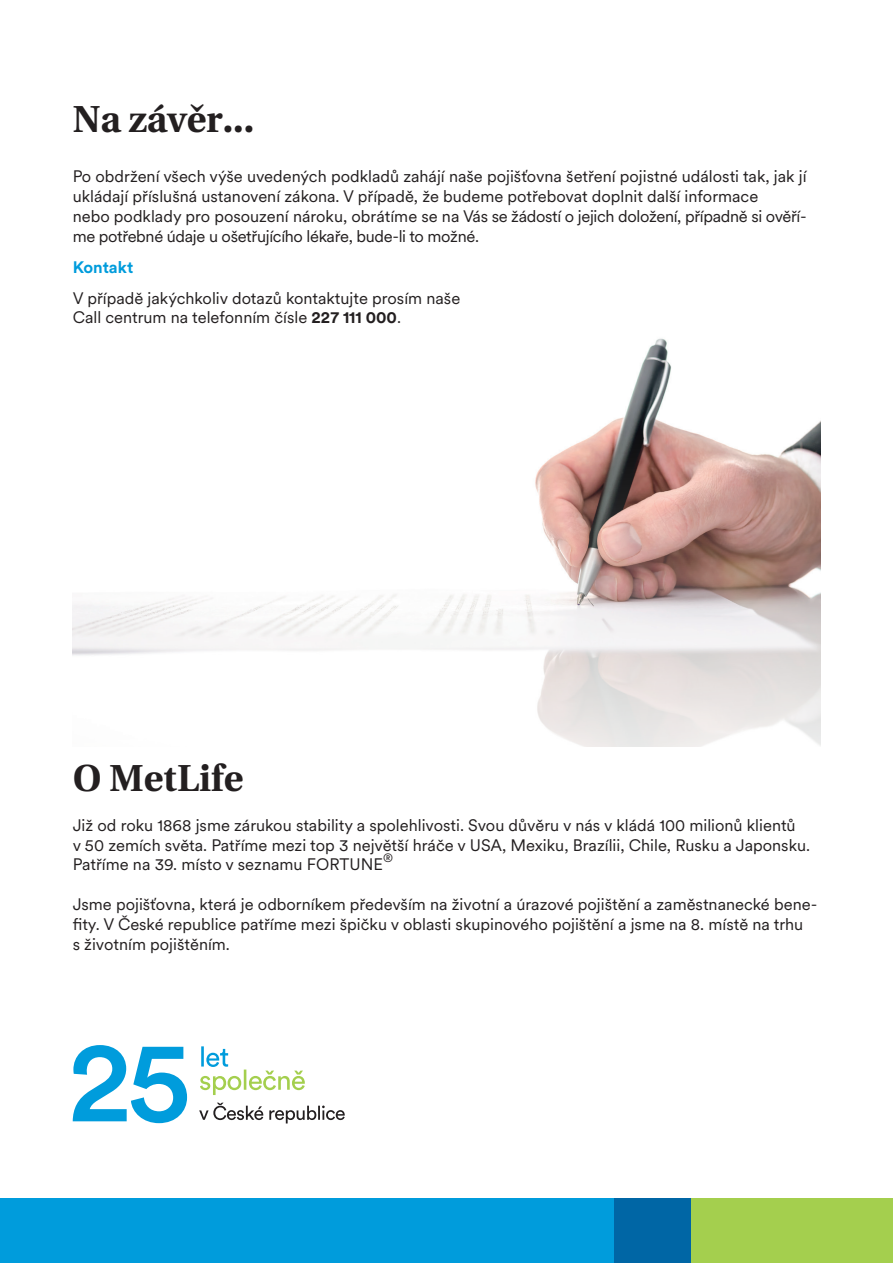
<style>
.page{position:relative;width:893px;height:1263px;background:#fff}
.page>*{position:absolute;margin:0;border:0;box-sizing:border-box;transform-origin:0 0}
.t1{font:700 37.5px "Utopia C Ex";color:#231f20}
.t2{font:16.5px/19.8px "Met Life Circular";color:#231f20}
.t3{font:700 16.5px "Met Life Circular";color:#009cdc}
.t4{font:12px "Met Life Circular";color:#231f20}
.s1{font-weight:700}
</style>
<div class="page">
<img style="left:73px;top:338px;width:747px;height:408px">
<svg style="left:73px;top:1045px;width:114px;height:78px"></svg>
<svg style="left:199px;top:1103px;width:146px;height:20px"></svg>
<svg style="left:200px;top:1046px;width:105px;height:49px"></svg>
<div style="left:0;top:1199px;width:893px;height:64px;background:#009cdc"></div>
<div style="left:614px;top:1199px;width:77px;height:64px;background:#0066a5"></div>
<div style="left:691px;top:1199px;width:202px;height:64px;background:#a4cf4e"></div>
<h1 class="t1" style="left:73px;top:98px;width:183px">Na závěr...</h1>
<p class="t2" style="left:73px;top:166px;width:736px">Po obdržení všech výše uvedených podkladů zahájí naše pojišťovna šetření pojistné události tak, jak jí ukládají příslušná ustanovení zákona. V případě, že budeme potřebovat doplnit další informace<br>nebo podklady pro posouzení nároku, obrátíme se na Vás se žádostí o jejich doložení, případně si ověří&shy;me potřebné údaje u ošetřujícího lékaře, bude-li to možné.</p>
<p class="t3" style="left:73px;top:256px;width:62px">Kontakt</p>
<p class="t2" style="left:73px;top:287px;width:389px">V případě jakýchkoliv dotazů kontaktujte prosím naše<br>Call centrum na telefonním čísle <span class="s1">227 111 000</span>.</p>
<h1 class="t1" style="left:73px;top:757px;width:172px">O MetLife</h1>
<p class="t2" style="left:73px;top:814px;width:739px">Již od roku 1868 jsme zárukou stability a spolehlivosti. Svou důvěru v nás v kládá 100 milionů klientů<br>v 50 zemích světa. Patříme mezi top 3 největší hráče v USA, Mexiku, Brazílii, Chile, Rusku a Japonsku.<br>Patříme na 39. místo v seznamu FORTUNE</p>
<p class="t4" style="left:383px;top:849px;width:11px">®</p>
<p class="t2" style="left:73px;top:893px;width:746px">Jsme pojišťovna, která je odborníkem především na životní a úrazové pojištění a zaměstnanecké bene&shy;fity. V České republice patříme mezi špičku v oblasti skupinového pojištění a jsme na 8. místě na trhu<br>s životním pojištěním.</p>
</div>
